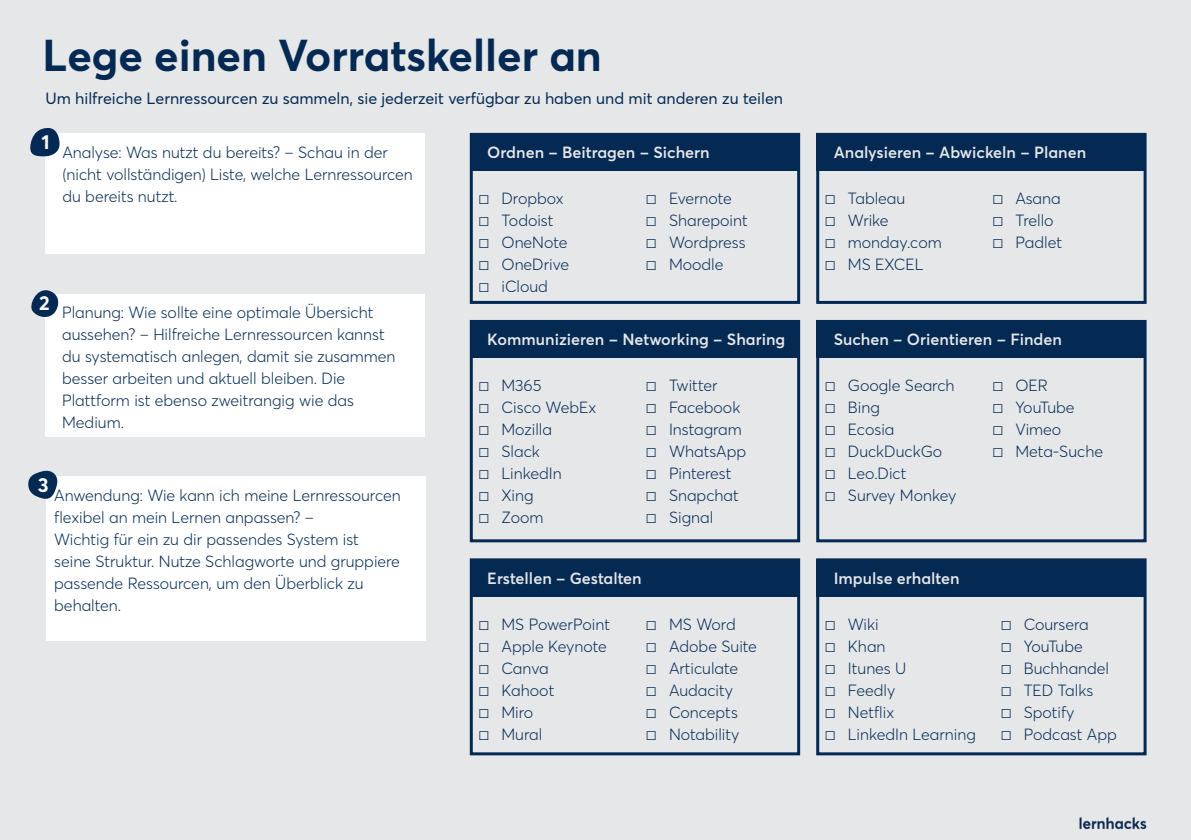
<style>
.page{position:relative;width:1191px;height:840px;background:#fff}
.page>*{position:absolute;margin:0;border:0;box-sizing:border-box;transform-origin:0 0}
.Überschrift_blau{font:700 44px "Averta";color:#042a54}
.Zahlen_grau{font:700 20px "Averta";color:#fff}
.Text_im_Raum_8pt_lin{font:300 16px/22px "Averta";color:#042a54}
.t1{font:600 16px "Averta";color:#e6e7e9}
.Text_8pt_regular__um{font:16px "Averta";color:#042a54}
.Text_im_Raum_8pt_lin-2{font:300 16px "Averta";letter-spacing:-.04em;color:#042a54}
</style>
<div class="page">
<div style="left:0;top:0;width:1191px;height:839px;background:#e6e7e9"></div>
<div style="left:470px;top:133px;width:330px;height:171px;border:3px solid #042a54"></div>
<div style="left:816px;top:133px;width:330px;height:171px;border:3px solid #042a54"></div>
<div style="left:816px;top:320px;width:330px;height:222px;border:3px solid #042a54"></div>
<div style="left:816px;top:558px;width:330px;height:197px;border:3px solid #042a54"></div>
<div style="left:470px;top:320px;width:330px;height:222px;border:3px solid #042a54"></div>
<div style="left:470px;top:558px;width:330px;height:197px;border:3px solid #042a54"></div>
<div style="left:45px;top:133px;width:380px;height:121px;background:#fff"></div>
<div style="left:470px;top:133px;width:329px;height:38px;background:#042a54"></div>
<div style="left:470px;top:320px;width:329px;height:38px;background:#042a54"></div>
<div style="left:470px;top:559px;width:329px;height:38px;background:#042a54"></div>
<div style="left:816px;top:133px;width:330px;height:38px;background:#042a54"></div>
<div style="left:816px;top:320px;width:330px;height:38px;background:#042a54"></div>
<div style="left:816px;top:559px;width:330px;height:38px;background:#042a54"></div>
<div style="left:46px;top:476px;width:379px;height:165px;background:#fff"></div>
<svg style="left:28px;top:470px;width:30px;height:29px"></svg>
<div style="left:45px;top:294px;width:379px;height:142px;background:#fff"></div>
<svg style="left:31px;top:290px;width:28px;height:27px"></svg>
<svg style="left:30px;top:128px;width:30px;height:28px"></svg>
<img style="left:1079px;top:817px;width:68px;height:13px">
<p class="Überschrift_blau" style="left:43px;top:25px;width:561px">Lege einen Vorratskeller an</p>
<p class="Text_8pt_regular__um" style="left:45px;top:87px;width:739px">Um hilfreiche Lernressourcen zu sammeln, sie jederzeit verfügbar zu haben und mit anderen zu teilen</p>
<p class="Text_im_Raum_8pt_lin" style="left:62px;top:140px;width:352px">Analyse: Was nutzt du bereits? – Schau in der (nicht vollständigen) Liste, welche Lernressourcen du bereits nutzt.</p>
<p class="Zahlen_grau" style="left:41px;top:128px;width:10px">1</p>
<p class="t1" style="left:487px;top:140px;width:224px">Ordnen - Beitragen - Sichern</p>
<p class="Text_im_Raum_8pt_lin" style="left:479px;top:187px;width:86px">☐ Dropbox</p>
<p class="Text_im_Raum_8pt_lin" style="left:479px;top:209px;width:76px">☐ Todoist</p>
<p class="Text_im_Raum_8pt_lin" style="left:479px;top:231px;width:90px">☐ OneNote</p>
<p class="Text_im_Raum_8pt_lin" style="left:479px;top:253px;width:92px">☐ OneDrive</p>
<p class="Text_im_Raum_8pt_lin" style="left:479px;top:275px;width:71px">☐ iCloud</p>
<p class="Text_im_Raum_8pt_lin" style="left:646px;top:187px;width:87px">☐ Evernote</p>
<p class="Text_im_Raum_8pt_lin" style="left:646px;top:209px;width:103px">☐ Sharepoint</p>
<p class="Text_im_Raum_8pt_lin" style="left:646px;top:231px;width:101px">☐ Wordpress</p>
<p class="Text_im_Raum_8pt_lin" style="left:646px;top:253px;width:79px">☐ Moodle</p>
<p class="Zahlen_grau" style="left:39px;top:288px;width:12px">2</p>
<p class="Text_im_Raum_8pt_lin" style="left:62px;top:300px;width:335px">Planung: Wie sollte eine optimale Übersicht aussehen? – Hilfreiche Lernressourcen kannst du systematisch anlegen, damit sie zusammen besser arbeiten und aktuell bleiben. Die Plattform ist ebenso zweitrangig wie das Medium.</p>
<p class="Zahlen_grau" style="left:38px;top:470px;width:12px">3</p>
<p class="Text_im_Raum_8pt_lin" style="left:54px;top:483px;width:348px">Anwendung: Wie kann ich meine Lernressourcen flexibel an mein Lernen anpassen? –</p>
<p class="Text_im_Raum_8pt_lin" style="left:54px;top:527px;width:347px">Wichtig für ein zu dir passendes System ist<br>seine Struktur. Nutze Schlagworte und gruppiere passende Ressourcen, um den Überblick zu behalten.</p>
<p class="t1" style="left:487px;top:327px;width:299px">Kommunizieren - Networking - Sharing</p>
<p class="Text_im_Raum_8pt_lin" style="left:479px;top:373px;width:64px">☐ M365</p>
<p class="Text_im_Raum_8pt_lin" style="left:479px;top:395px;width:119px">☐ Cisco WebEx</p>
<p class="Text_im_Raum_8pt_lin" style="left:479px;top:417px;width:75px">☐ Mozilla</p>
<p class="Text_im_Raum_8pt_lin" style="left:479px;top:439px;width:63px">☐ Slack</p>
<p class="Text_im_Raum_8pt_lin" style="left:479px;top:461px;width:84px">☐ LinkedIn</p>
<p class="Text_im_Raum_8pt_lin" style="left:479px;top:483px;width:56px">☐ Xing</p>
<p class="Text_im_Raum_8pt_lin" style="left:479px;top:505px;width:66px">☐ Zoom</p>
<p class="Text_im_Raum_8pt_lin" style="left:646px;top:373px;width:73px">☐ Twitter</p>
<p class="Text_im_Raum_8pt_lin" style="left:646px;top:395px;width:95px">☐ Facebook</p>
<p class="Text_im_Raum_8pt_lin" style="left:646px;top:417px;width:97px">☐ Instagram</p>
<p class="Text_im_Raum_8pt_lin" style="left:646px;top:439px;width:101px">☐ WhatsApp</p>
<p class="Text_im_Raum_8pt_lin" style="left:646px;top:461px;width:87px">☐ Pinterest</p>
<p class="Text_im_Raum_8pt_lin" style="left:646px;top:483px;width:94px">☐ Snapchat</p>
<p class="Text_im_Raum_8pt_lin" style="left:646px;top:505px;width:68px">☐ Signal</p>
<p class="t1" style="left:487px;top:566px;width:156px">Erstellen - Gestalten</p>
<p class="Text_im_Raum_8pt_lin" style="left:479px;top:612px;width:133px">☐ MS PowerPoint</p>
<p class="Text_im_Raum_8pt_lin" style="left:479px;top:634px;width:129px">☐ Apple Keynote</p>
<p class="Text_im_Raum_8pt_lin" style="left:479px;top:656px;width:71px">☐ Canva</p>
<p class="Text_im_Raum_8pt_lin" style="left:479px;top:678px;width:77px">☐ Kahoot</p>
<p class="Text_im_Raum_8pt_lin" style="left:479px;top:700px;width:56px">☐ Miro</p>
<p class="Text_im_Raum_8pt_lin" style="left:479px;top:722px;width:65px">☐ Mural</p>
<p class="Text_im_Raum_8pt_lin" style="left:646px;top:612px;width:91px">☐ MS Word</p>
<p class="Text_im_Raum_8pt_lin" style="left:646px;top:634px;width:112px">☐ Adobe Suite</p>
<p class="Text_im_Raum_8pt_lin" style="left:646px;top:656px;width:93px">☐ Articulate</p>
<p class="Text_im_Raum_8pt_lin" style="left:646px;top:678px;width:88px">☐ Audacity</p>
<p class="Text_im_Raum_8pt_lin" style="left:646px;top:700px;width:93px">☐ Concepts</p>
<p class="Text_im_Raum_8pt_lin" style="left:646px;top:722px;width:95px">☐ Notability</p>
<p class="t1" style="left:833px;top:140px;width:254px">Analysieren - Abwickeln - Planen</p>
<p class="Text_im_Raum_8pt_lin" style="left:825px;top:187px;width:82px">☐ Tableau</p>
<p class="Text_im_Raum_8pt_lin" style="left:825px;top:209px;width:65px">☐ Wrike</p>
<p class="Text_im_Raum_8pt_lin" style="left:825px;top:231px;width:118px">☐ monday.com</p>
<p class="Text_im_Raum_8pt_lin" style="left:825px;top:253px;width:100px">☐ MS EXCEL</p>
<p class="Text_im_Raum_8pt_lin" style="left:992px;top:187px;width:69px">☐ Asana</p>
<p class="Text_im_Raum_8pt_lin" style="left:992px;top:209px;width:62px">☐ Trello</p>
<p class="Text_im_Raum_8pt_lin" style="left:992px;top:231px;width:71px">☐ Padlet</p>
<p class="t1" style="left:833px;top:327px;width:230px">Suchen - Orientieren - Finden</p>
<p class="Text_im_Raum_8pt_lin" style="left:825px;top:373px;width:131px">☐ Google Search</p>
<p class="Text_im_Raum_8pt_lin" style="left:825px;top:395px;width:56px">☐ Bing</p>
<p class="Text_im_Raum_8pt_lin" style="left:825px;top:417px;width:71px">☐ Ecosia</p>
<p class="Text_im_Raum_8pt_lin" style="left:825px;top:439px;width:118px">☐ DuckDuckGo</p>
<p class="Text_im_Raum_8pt_lin" style="left:825px;top:461px;width:83px">☐ Leo.Dict</p>
<p class="Text_im_Raum_8pt_lin" style="left:825px;top:483px;width:133px">☐ Survey Monkey</p>
<p class="Text_im_Raum_8pt_lin" style="left:992px;top:373px;width:57px">☐ OER</p>
<p class="Text_im_Raum_8pt_lin-2" style="left:992px;top:396px;width:83px">☐ YouTube</p>
<p class="Text_im_Raum_8pt_lin" style="left:992px;top:417px;width:70px">☐ Vimeo</p>
<p class="Text_im_Raum_8pt_lin" style="left:992px;top:439px;width:112px">☐ Meta-Suche</p>
<p class="t1" style="left:833px;top:566px;width:127px">Impulse erhalten</p>
<p class="Text_im_Raum_8pt_lin" style="left:825px;top:612px;width:55px">☐ Wiki</p>
<p class="Text_im_Raum_8pt_lin" style="left:825px;top:634px;width:62px">☐ Khan</p>
<p class="Text_im_Raum_8pt_lin" style="left:825px;top:656px;width:83px">☐ Itunes U</p>
<p class="Text_im_Raum_8pt_lin" style="left:825px;top:678px;width:71px">☐ Feedly</p>
<p class="Text_im_Raum_8pt_lin" style="left:825px;top:700px;width:70px">☐ Netflix</p>
<p class="Text_im_Raum_8pt_lin" style="left:825px;top:722px;width:152px">☐ LinkedIn Learning</p>
<p class="Text_im_Raum_8pt_lin" style="left:1001px;top:612px;width:89px">☐ Coursera</p>
<p class="Text_im_Raum_8pt_lin-2" style="left:1001px;top:635px;width:83px">☐ YouTube</p>
<p class="Text_im_Raum_8pt_lin" style="left:1001px;top:656px;width:110px">☐ Buchhandel</p>
<p class="Text_im_Raum_8pt_lin" style="left:1001px;top:678px;width:94px">☐ TED Talks</p>
<p class="Text_im_Raum_8pt_lin" style="left:1001px;top:700px;width:75px">☐ Spotify</p>
<p class="Text_im_Raum_8pt_lin" style="left:1001px;top:722px;width:117px">☐ Podcast App</p>
</div>
